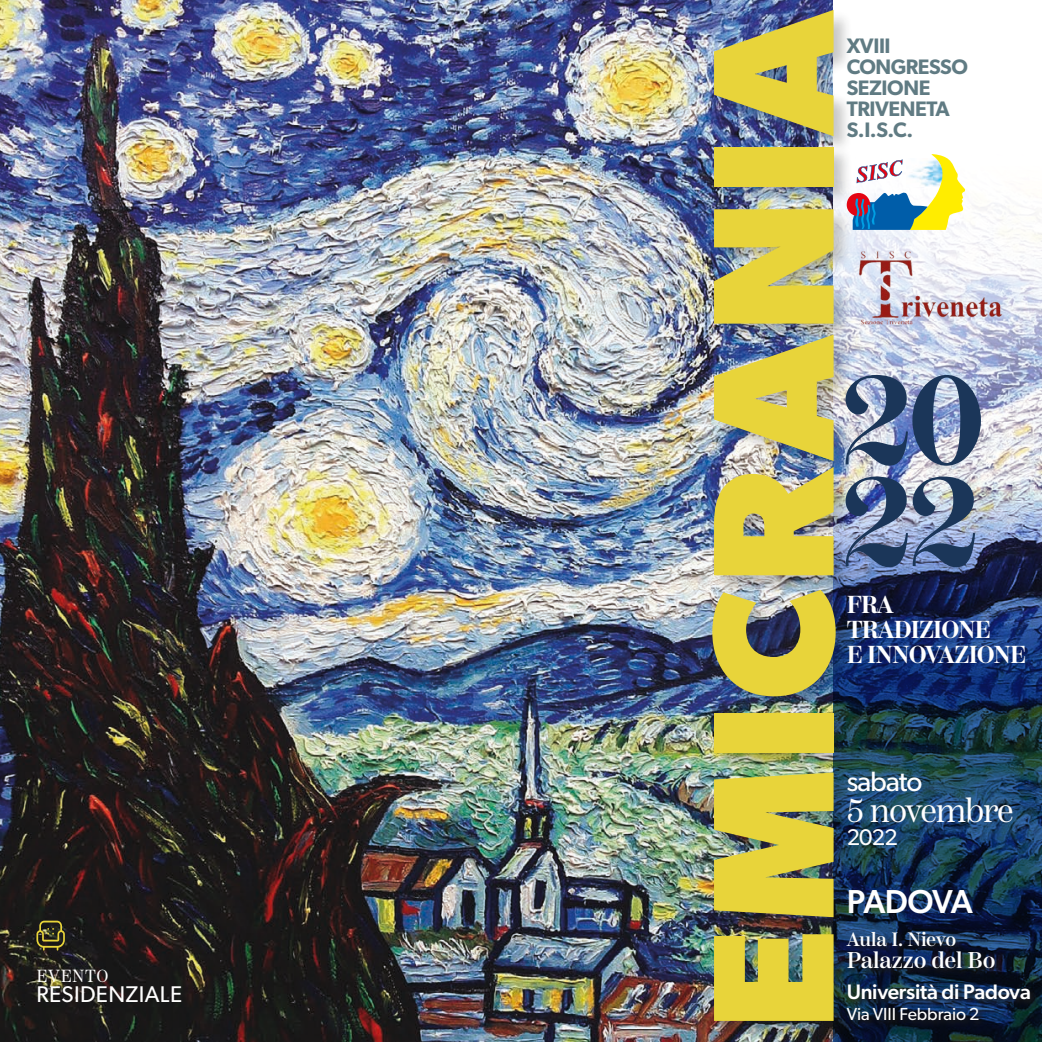
<style>
.page{position:relative;width:1042px;height:1042px;background:#fff}
.page>*{position:absolute;margin:0;border:0;box-sizing:border-box;transform-origin:0 0}
.t1{font:700 173.25px "Gibson";letter-spacing:.035em;color:#e8d43a}
.t2{font:600 126px/101.5px "Scotch Deck";color:#1b3659}
.t3{font:33.25px "Scotch Deck";letter-spacing:-.035em;color:#fff}
.t4{font:500 33.25px "Gibson";letter-spacing:-.045em;color:#fff}
.t5{font:28px "Gibson";letter-spacing:-.035em;color:#fff}
.t6{font:600 24.5px/24.5px "Scotch Deck";letter-spacing:-.035em;color:#fff}
.t7{font:22.75px "Gibson";letter-spacing:.015em;color:#fff}
.t8{font:500 22.75px "Scotch Deck";letter-spacing:-.015em;color:#fff}
.t9{font:600 21px/21px "Gibson";letter-spacing:-.02em;color:#607b83}
.t10{font:500 21px "Gibson";letter-spacing:-.015em;color:#fff}
.t11{font:500 19.25px "Scotch Deck";letter-spacing:-.015em;color:#fff}
.t12{font:17.5px "Gibson";letter-spacing:-.005em;color:#fff}
.t13{font:17.5px "Scotch Deck";letter-spacing:.035em;color:#fff}
</style>
<div class="page">
<img style="left:0;top:0;width:833px;height:1042px">
<img style="left:148px;top:750px;width:365px;height:292px">
<img style="left:0;top:702px;width:148px;height:57px">
<img style="left:65px;top:759px;width:428px;height:283px">
<img style="left:833px;top:189px;width:209px;height:853px">
<div style="left:710px;top:9px;width:145px;height:1031px;background:#1d1d1b;opacity:.25"></div>
<svg style="left:845px;top:930px;width:193px;height:98px"></svg>
<svg style="left:0;top:704px;width:65px;height:338px"></svg>
<div style="left:847px;top:193px;width:23px;height:23px;background:#e30614;border-radius:50%"></div>
<svg style="left:852px;top:154px;width:113px;height:76px"></svg>
<img style="left:854px;top:247px;width:156px;height:79px">
<p class="t13" style="left:36px;top:965px;width:73px">EVENTO</p>
<p class="t7" style="left:36px;top:981px;width:147px">RESIDENZIALE</p>
<h1 class="t1" style="left:671px;top:1029px;width:1023px;rotate:-90deg">EMICRANIA</h1>
<p class="t9" style="left:847px;top:34px;width:123px">XVIII<br>CONGRESSO<br>SEZIONE<br>TRIVENETA<br>S.I.S.C.</p>
<h2 class="t2" style="left:840px;top:372px;width:148px">20<br>22</h2>
<p class="t6" style="left:847px;top:593px;width:181px">FRA<br>TRADIZIONE<br>E INNOVAZIONE</p>
<h3 class="t5" style="left:847px;top:764px;width:77px">sabato</h3>
<h3 class="t3" style="left:847px;top:791px;width:169px">5 novembre</h3>
<p class="t7" style="left:847px;top:824px;width:52px">2022</p>
<h3 class="t4" style="left:847px;top:881px;width:128px">PADOVA</h3>
<p class="t11" style="left:847px;top:928px;width:111px">Aula I. Nievo</p>
<p class="t8" style="left:847px;top:947px;width:150px">Palazzo del Bo</p>
<p class="t10" style="left:847px;top:979px;width:186px">Università di Padova</p>
<p class="t12" style="left:847px;top:1003px;width:134px">Via VIII Febbraio 2</p>
</div>
